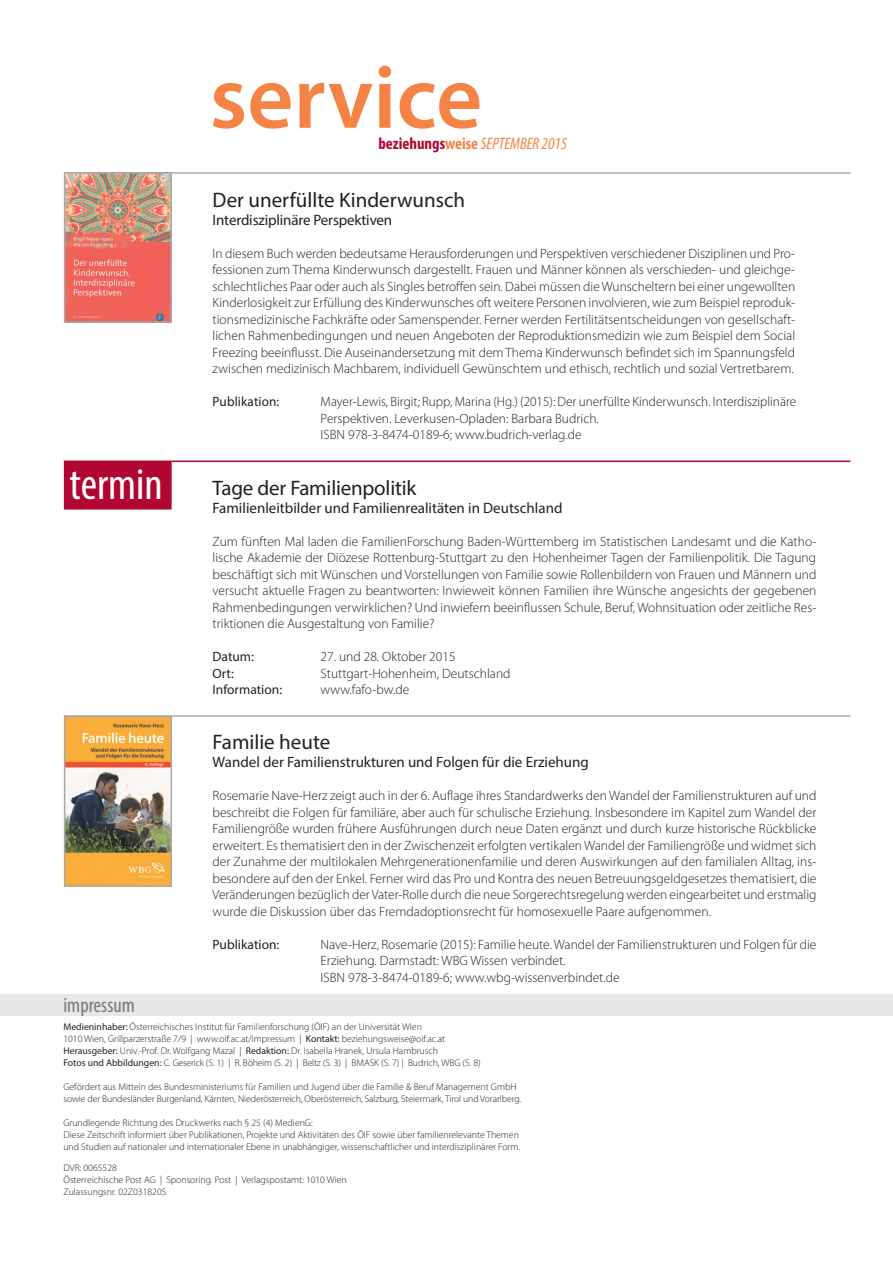
<style>
.page{position:relative;width:893px;height:1263px;background:#fff}
.page>*{position:absolute;margin:0;border:0;box-sizing:border-box;transform-origin:0 0}
.t1{font:600 90px "Myriad Pro";color:#f58345}
.t2{font:21px "Myriad Pro";color:#231f20}
.t3{font:condensed 21px "Myriad Pro";color:#76787b}
.t4{font:italic condensed 16.65px "Myriad Pro";color:#f58345}
.t5{font:15px "Myriad Pro";color:#231f20}
.t6{font:300 13.5px/16.5px "Myriad Pro";color:#231f20;text-align:justify}
.t7{font:13.5px "Myriad Pro";color:#231f20}
.t8{font:300 9.75px/12px "Myriad Pro";color:#231f20}
.s1{font-weight:700;font-style:normal;color:#b00631}
.s2{font-weight:700;font-style:normal}
.s3{font-stretch:condensed;font-size:45px;color:#fff}
.s4{font-weight:400}
</style>
<div class="page">
<div style="left:0;top:995px;width:893px;height:21px;background:#e6e7e9"></div>
<hr style="left:64px;top:172px;width:786px;height:2px;background:#a8a9ad">
<img style="left:67px;top:175px;width:102px;height:145px">
<div style="left:64px;top:172px;width:108px;height:151px;border:2px solid #a8a9ad"></div>
<hr style="left:64px;top:460px;width:786px;height:2px;background:#b00631">
<div style="left:64px;top:461px;width:108px;height:49px;background:#b00631;border:2px solid #b00631"></div>
<hr style="left:64px;top:715px;width:786px;height:2px;background:#a8a9ad">
<img style="left:67px;top:719px;width:102px;height:165px">
<div style="left:64px;top:716px;width:108px;height:171px;border:2px solid #a8a9ad"></div>
<h1 class="t1" style="left:210px;top:40px;width:274px">service</h1>
<p class="t4" style="left:378px;top:133px;width:190px"><span class="s1">beziehungs</span><span class="s2">weise</span> SEPTEMBER 2015</p>
<h2 class="t2" style="left:213px;top:187px;width:254px">Der unerfüllte Kinderwunsch</h2>
<p class="t5" style="left:213px;top:211px;width:181px">Interdisziplinäre Perspektiven</p>
<p class="t6" style="left:213px;top:245px;width:584px">In diesem Buch werden bedeutsame Herausforderungen und Perspektiven verschiedener Disziplinen und Pro&shy;fessionen zum Thema Kinderwunsch dargestellt. Frauen und Männer können als verschieden- und gleichge&shy;schlechtliches Paar oder auch als Singles betroffen sein. Dabei müssen die Wunscheltern bei einer ungewollten Kinderlosigkeit zur Erfüllung des Kinderwunsches oft weitere Personen involvieren, wie zum Beispiel reproduk&shy;tionsmedizinische Fachkräfte oder Samenspender. Ferner werden Fertilitätsentscheidungen von gesellschaft&shy;lichen Rahmenbedingungen und neuen Angeboten der Reproduktionsmedizin wie zum Beispiel dem Social Freezing beeinflusst. Die Auseinandersetzung mit dem Thema Kinderwunsch befindet sich im Spannungsfeld zwischen medizinisch Machbarem, individuell Gewünschtem und ethisch, rechtlich und sozial Vertretbarem.</p>
<p class="t7" style="left:213px;top:393px;width:68px">Publikation:</p>
<p class="t6" style="left:321px;top:394px;width:477px;text-align:left">Mayer-Lewis, Birgit; Rupp, Marina (Hg.) (2015): Der unerfüllte Kinderwunsch. Interdisziplinäre<br>Perspektiven. Leverkusen-Opladen: Barbara Budrich.<br>ISBN 978-3-8474-0189-6; www.budrich-verlag.de</p>
<h2 class="t2" style="left:70px;top:475px;width:348px"><span class="s3">termin</span> Tage der Familienpolitik</h2>
<p class="t5" style="left:213px;top:498px;width:351px">Familienleitbilder und Familienrealitäten in Deutschland</p>
<p class="t6" style="left:213px;top:533px;width:605px">Zum fünften Mal laden die FamilienForschung Baden-Württemberg im Statistischen Landesamt und die Katho&shy;lische Akademie der Diözese Rottenburg-Stuttgart zu den Hohenheimer Tagen der Familienpolitik. Die Tagung beschäftigt sich mit Wünschen und Vorstellungen von Familie sowie Rollenbildern von Frauen und Männern und versucht aktuelle Fragen zu beantworten: Inwieweit können Familien ihre Wünsche angesichts der gegebenen Rahmenbedingungen verwirklichen? Und inwiefern beeinflussen Schule, Beruf, Wohnsituation oder zeitliche Res&shy;triktionen die Ausgestaltung von Familie?</p>
<p class="t7" style="left:213px;top:648px;width:43px">Datum:</p>
<p class="t6" style="left:321px;top:649px;width:136px">27. und 28. Oktober 2015</p>
<p class="t7" style="left:213px;top:665px;width:23px">Ort:</p>
<p class="t6" style="left:321px;top:665px;width:191px">Stuttgart-Hohenheim, Deutschland</p>
<p class="t7" style="left:213px;top:681px;width:71px">Information:</p>
<p class="t6" style="left:321px;top:682px;width:90px">www.fafo-bw.de</p>
<h2 class="t2" style="left:213px;top:729px;width:119px">Familie heute</h2>
<p class="t5" style="left:213px;top:753px;width:378px">Wandel der Familienstrukturen und Folgen für die Erziehung</p>
<p class="t6" style="left:213px;top:787px;width:605px">Rosemarie Nave-Herz zeigt auch in der 6. Auflage ihres Standardwerks den Wandel der Familienstrukturen auf und beschreibt die Folgen für familiäre, aber auch für schulische Erziehung. Insbesondere im Kapitel zum Wandel der Familiengröße wurden frühere Ausführungen durch neue Daten ergänzt und durch kurze historische Rückblicke erweitert. Es thematisiert den in der Zwischenzeit erfolgten vertikalen Wandel der Familiengröße und widmet sich der Zunahme der multilokalen Mehrgenerationenfamilie und deren Auswirkungen auf den familialen Alltag, ins&shy;besondere auf den der Enkel. Ferner wird das Pro und Kontra des neuen Betreuungsgeldgesetzes thematisiert, die Veränderungen bezüglich der Vater-Rolle durch die neue Sorgerechtsregelung werden eingearbeitet und erstmalig wurde die Diskussion über das Fremdadoptionsrecht für homosexuelle Paare aufgenommen.</p>
<p class="t7" style="left:213px;top:936px;width:68px">Publikation:</p>
<p class="t6" style="left:321px;top:936px;width:497px;text-align:left">Nave-Herz, Rosemarie (2015): Familie heute. Wandel der Familienstrukturen und Folgen für die<br>Erziehung. Darmstadt: WBG Wissen verbindet.<br>ISBN 978-3-8474-0189-6; www.wbg-wissenverbindet.de</p>
<h2 class="t3" style="left:63px;top:992px;width:73px">impressum</h2>
<p class="t8" style="left:63px;top:1021px;width:419px"><span class="s4">Medieninhaber:</span> Österreichisches Institut für Familienforschung (ÖIF) an der Universität Wien<br>1010 Wien, Grillparzerstraße 7/9 | www.oif.ac.at/impressum | <span class="s4">Kontakt:</span> beziehungsweise@oif.ac.at <span class="s4">Herausgeber:</span> Univ.-Prof. Dr. Wolfgang Mazal | <span class="s4">Redaktion:</span> Dr. Isabella Hranek, Ursula Hambrusch<br><span class="s4">Fotos und Abbildungen:</span> C. Geserick (S. 1) | R. Böheim (S. 2) | Beltz (S. 3) | BMASK (S. 7) | Budrich, WBG (S. 8)</p>
<p class="t8" style="left:63px;top:1081px;width:459px">Gefördert aus Mitteln des Bundesministeriums für Familien und Jugend über die Familie &amp; Beruf Management GmbH sowie der Bundesländer Burgenland, Kärnten, Niederösterreich, Oberösterreich, Salzburg, Steiermark, Tirol und Vorarlberg.</p>
<p class="t8" style="left:63px;top:1117px;width:458px">Grundlegende Richtung des Druckwerks nach § 25 (4) MedienG:<br>Diese Zeitschrift informiert über Publikationen, Projekte und Aktivitäten des ÖIF sowie über familienrelevante Themen und Studien auf nationaler und internationaler Ebene in unabhängiger, wissenschaftlicher und interdisziplinärer Form.</p>
<p class="t8" style="left:63px;top:1161px;width:285px">DVR: 0065528<br>Österreichische Post AG | Sponsoring. Post | Verlagspostamt: 1010 Wien<br>Zulassungsnr. 02Z031820S</p>
</div>
